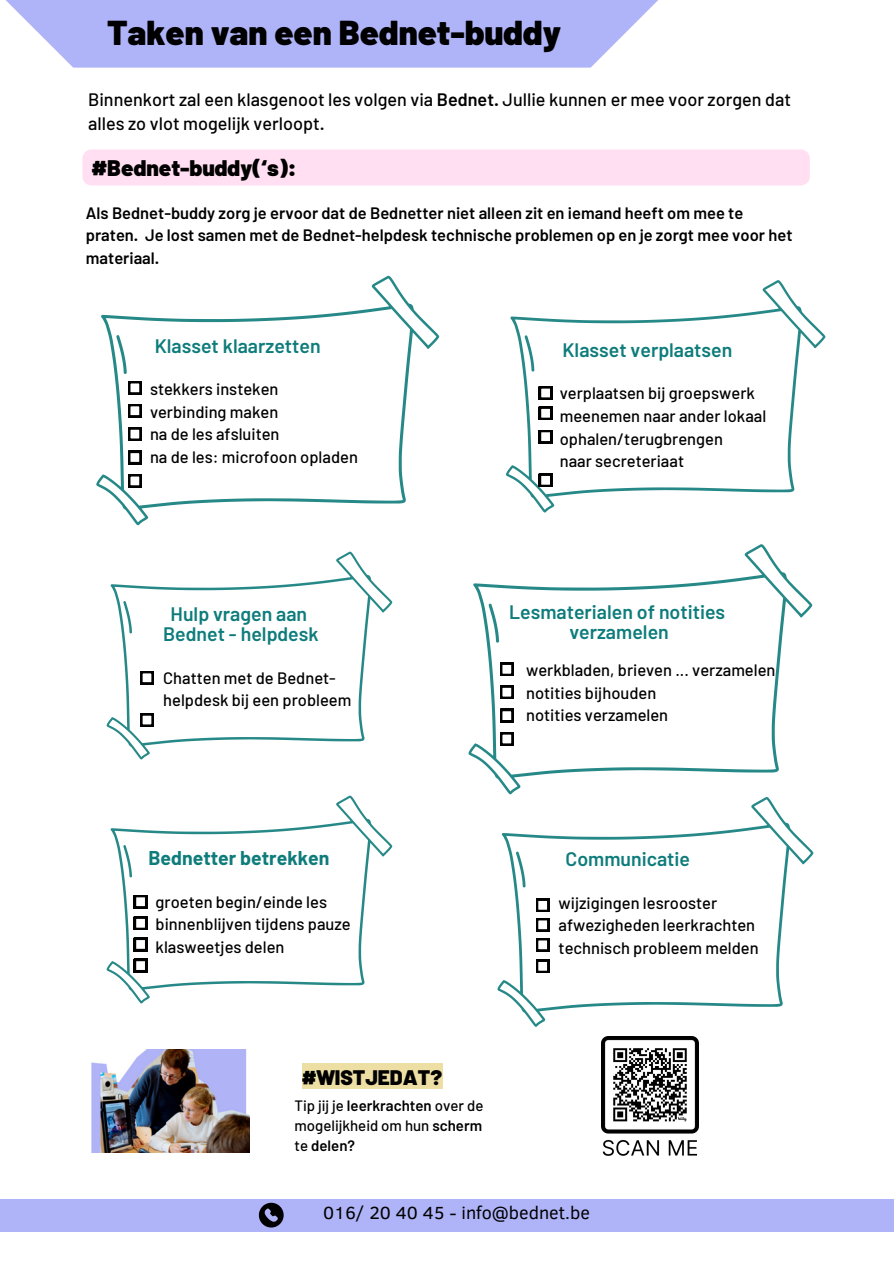
<style>
.page{position:relative;width:894px;height:1264px;background:#fff}
.page>*{position:absolute;margin:0;border:0;box-sizing:border-box;transform-origin:0 0}
.t1{font:900 34.5px "Barlow";color:#000}
.t2{font:900 22.5px "Barlow";color:#000}
.t3{font:900 21px "Barlow";color:#000}
.t4{font:600 19.5px/20.2px "Barlow";color:#0e7c7b;text-align:center}
.t5{font:700 19.5px "Barlow";color:#0e7c7b}
.t6{font:500 18px/24.8px "Barlow";color:#000}
.t7{font:18px "Clear Sans";color:#000}
.t8{font:500 16.5px "Barlow";color:#000}
.t9{font:600 16.5px/22.5px "Barlow";color:#000}
.t10{font:500 15px/20.2px "Barlow";color:#000;text-align:justify}
.s1{font-weight:600}
</style>
<div class="page">
<img style="left:92px;top:1049px;width:157px;height:103px">
<div style="left:0;top:1198px;width:893px;height:33px;background:#afb3f7"></div>
<div style="left:0;top:0;width:669px;height:68px;background:#afb3f7"></div>
<svg style="left:259px;top:1202px;width:24px;height:25px"></svg>
<svg style="left:96px;top:276px;width:343px;height:249px"></svg>
<svg style="left:116px;top:335px;width:11px;height:39px"></svg>
<svg style="left:506px;top:280px;width:319px;height:232px"></svg>
<svg style="left:524px;top:335px;width:10px;height:36px"></svg>
<svg style="left:107px;top:551px;width:285px;height:208px"></svg>
<svg style="left:123px;top:601px;width:9px;height:32px"></svg>
<svg style="left:468px;top:544px;width:344px;height:250px"></svg>
<svg style="left:488px;top:603px;width:11px;height:39px"></svg>
<svg style="left:107px;top:795px;width:285px;height:208px"></svg>
<svg style="left:123px;top:845px;width:9px;height:32px"></svg>
<svg style="left:497px;top:797px;width:316px;height:229px"></svg>
<svg style="left:516px;top:851px;width:9px;height:36px"></svg>
<svg style="left:128px;top:381px;width:13px;height:13px"></svg>
<svg style="left:128px;top:404px;width:13px;height:13px"></svg>
<svg style="left:128px;top:427px;width:13px;height:14px"></svg>
<svg style="left:128px;top:451px;width:13px;height:13px"></svg>
<svg style="left:128px;top:474px;width:13px;height:13px"></svg>
<svg style="left:539px;top:386px;width:13px;height:13px"></svg>
<svg style="left:140px;top:671px;width:14px;height:13px"></svg>
<svg style="left:539px;top:406px;width:13px;height:14px"></svg>
<svg style="left:539px;top:430px;width:13px;height:13px"></svg>
<svg style="left:500px;top:662px;width:13px;height:14px"></svg>
<svg style="left:500px;top:685px;width:13px;height:14px"></svg>
<svg style="left:500px;top:709px;width:13px;height:13px"></svg>
<svg style="left:134px;top:895px;width:13px;height:13px"></svg>
<svg style="left:134px;top:916px;width:13px;height:13px"></svg>
<svg style="left:134px;top:937px;width:13px;height:14px"></svg>
<svg style="left:500px;top:732px;width:13px;height:13px"></svg>
<svg style="left:539px;top:473px;width:13px;height:14px"></svg>
<svg style="left:140px;top:713px;width:14px;height:13px"></svg>
<svg style="left:536px;top:898px;width:13px;height:14px"></svg>
<svg style="left:536px;top:918px;width:13px;height:13px"></svg>
<svg style="left:536px;top:938px;width:13px;height:13px"></svg>
<svg style="left:536px;top:959px;width:13px;height:14px"></svg>
<svg style="left:134px;top:958px;width:13px;height:14px"></svg>
<img style="left:601px;top:1036px;width:97px;height:120px">
<div style="left:82px;top:149px;width:727px;height:36px;background:#ffdff1;border-radius:9px"></div>
<div style="left:302px;top:1063px;width:140px;height:26px;background:#eddea4"></div>
<h3 class="t1" style="left:107px;top:11px;width:455px">Taken van een Bednet-buddy</h3>
<p class="t6" style="left:88px;top:86px;width:704px">Binnenkort zal een klasgenoot les volgen via <span class="s1">Bednet.</span> Jullie kunnen er mee voor zorgen dat alles zo vlot mogelijk verloopt.</p>
<p class="t2" style="left:91px;top:154px;width:206px">#Bednet-buddy(‘s):</p>
<p class="t9" style="left:86px;top:201px;width:708px">Als Bednet-buddy zorg je ervoor dat de Bednetter niet alleen zit en iemand heeft om mee te praten. Je lost samen met de Bednet-helpdesk technische problemen op en je zorgt mee voor het materiaal.</p>
<p class="t4" style="left:155px;top:335px;width:167px">Klasset klaarzetten</p>
<p class="t8" style="left:150px;top:378px;width:130px">stekkers insteken</p>
<p class="t8" style="left:150px;top:401px;width:130px">verbinding maken</p>
<p class="t8" style="left:150px;top:423px;width:131px">na de les afsluiten</p>
<p class="t8" style="left:150px;top:446px;width:209px">na de les: microfoon opladen</p>
<h4 class="t4" style="left:562px;top:339px;width:171px">Klasset verplaatsen</h4>
<p class="t8" style="left:559px;top:383px;width:197px">verplaatsen bij groepswerk</p>
<p class="t8" style="left:559px;top:405px;width:208px">meenemen naar ander lokaal</p>
<p class="t8" style="left:559px;top:428px;width:165px">ophalen/terugbrengen</p>
<p class="t8" style="left:559px;top:450px;width:126px">naar secreteriaat</p>
<p class="t4" style="left:163px;top:603px;width:157px">Hulp vragen aan<br>Bednet - helpdesk</p>
<p class="t8" style="left:163px;top:667px;width:174px">Chatten met de Bednet-</p>
<p class="t8" style="left:163px;top:689px;width:189px">helpdesk bij een probleem</p>
<p class="t4" style="left:509px;top:601px;width:218px">Lesmaterialen of notities verzamelen</p>
<p class="t8" style="left:526px;top:660px;width:251px">werkbladen, brieven ... verzamelen</p>
<h4 class="t8" style="left:526px;top:682px;width:132px">notities bijhouden</h4>
<p class="t8" style="left:526px;top:705px;width:143px">notities verzamelen</p>
<p class="t5" style="left:148px;top:845px;width:182px">Bednetter betrekken</p>
<p class="t8" style="left:156px;top:891px;width:173px">groeten begin/einde les</p>
<p class="t8" style="left:156px;top:913px;width:196px">binnenblijven tijdens pauze</p>
<p class="t8" style="left:156px;top:936px;width:130px">klasweetjes delen</p>
<p class="t3" style="left:302px;top:1063px;width:142px">#WISTJEDAT?</p>
<p class="t10" style="left:294px;top:1094px;width:190px">Tip jij je <span class="s1">leerkrachten</span> over de mogelijkheid om hun <span class="s1">scherm </span>te <span class="s1">delen?</span></p>
<h4 class="t4" style="left:565px;top:848px;width:126px">Communicatie</h4>
<p class="t8" style="left:558px;top:892px;width:160px">wijzigingen lesrooster</p>
<p class="t8" style="left:558px;top:914px;width:198px">afwezigheden leerkrachten</p>
<p class="t8" style="left:558px;top:937px;width:201px">technisch probleem melden</p>
<p class="t7" style="left:323px;top:1199px;width:268px">016/ 20 40 45 - info@bednet.be</p>
</div>
